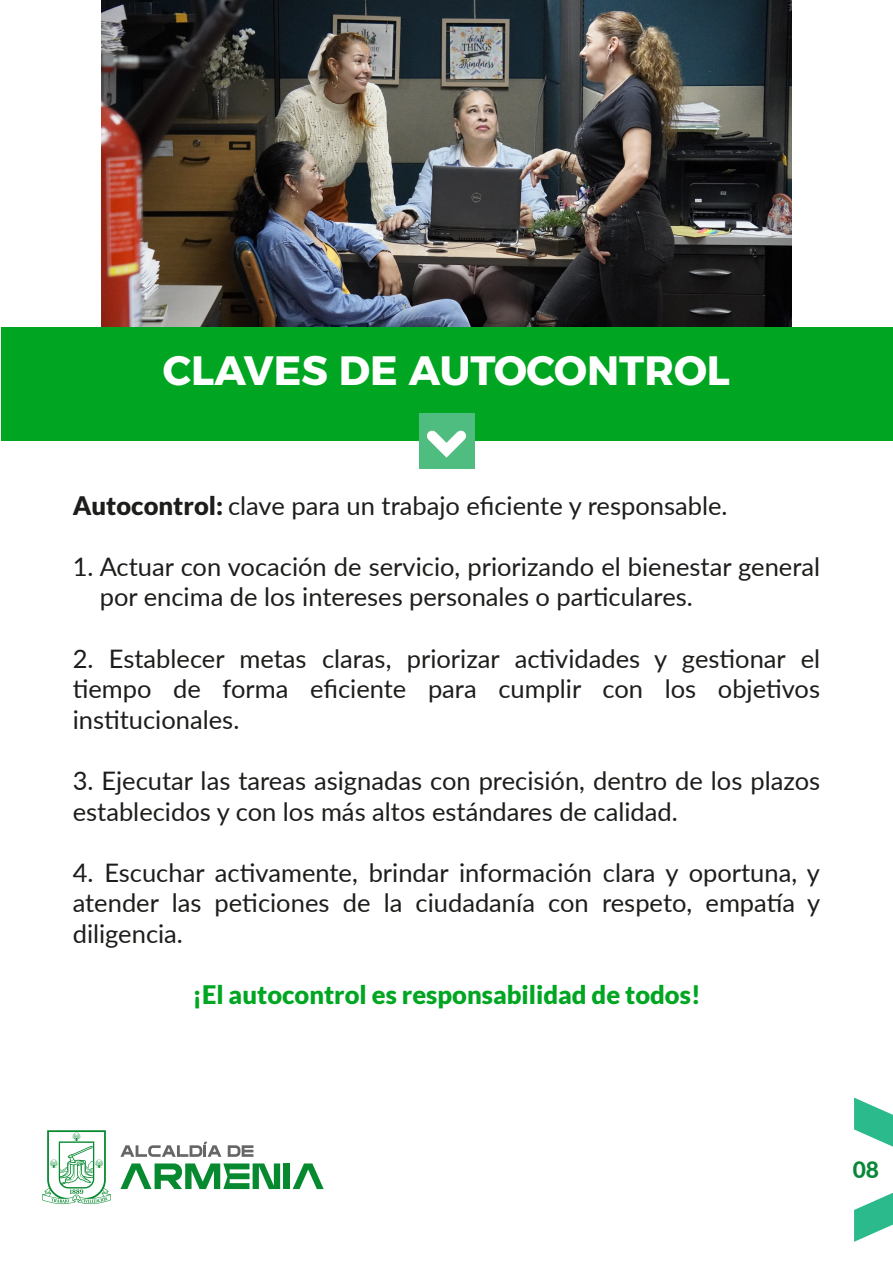
<style>
.page{position:relative;width:893px;height:1263px;background:#fff}
.page>*{position:absolute;margin:0;border:0;box-sizing:border-box;transform-origin:0 0}
.t1{font:700 40.95px "Alexandria";color:#fff}
.t2{font:25.5px/30.6px "Lato";color:#1d1d1b}
.t3{font:900 25.5px "Lato";color:#00a622}
.t4{font:800 22.8px "Lato";color:#078838}
.s1{font-weight:900}
</style>
<div class="page">
<svg style="left:120px;top:1163px;width:160px;height:26px"></svg>
<div style="left:283px;top:1163px;width:7px;height:26px;background:#078930"></div>
<svg style="left:293px;top:1163px;width:31px;height:26px"></svg>
<svg style="left:120px;top:1142px;width:101px;height:15px"></svg>
<svg style="left:228px;top:1145px;width:25px;height:12px"></svg>
<svg style="left:42px;top:1130px;width:69px;height:74px"></svg>
<svg style="left:854px;top:1097px;width:39px;height:145px"></svg>
<div style="left:1px;top:327px;width:892px;height:114px;background:#00a622"></div>
<div style="left:419px;top:414px;width:55px;height:55px;background:#4fbd7f"></div>
<svg style="left:427px;top:421px;width:48px;height:44px"></svg>
<img style="left:101px;top:0;width:690px;height:327px">
<h1 class="t1" style="left:163px;top:346px;width:568px">CLAVES DE AUTOCONTROL</h1>
<p class="t2" style="left:73px;top:489px;width:656px"><span class="s1">Autocontrol:</span> clave para un trabajo eficiente y responsable.</p>
<p class="t2" style="left:100px;top:550px;width:722px;text-indent:-27px">1. Actuar con vocación de servicio, priorizando el bienestar general por encima de los intereses personales o particulares.</p>
<p class="t2" style="left:73px;top:642px;width:749px;text-align:justify">2. Establecer metas claras, priorizar actividades y gestionar el tiempo de forma eficiente para cumplir con los objetivos institucionales.</p>
<p class="t2" style="left:73px;top:764px;width:749px">3. Ejecutar las tareas asignadas con precisión, dentro de los plazos establecidos y con los más altos estándares de calidad.</p>
<p class="t2" style="left:73px;top:856px;width:749px;text-align:justify">4. Escuchar activamente, brindar información clara y oportuna, y atender las peticiones de la ciudadanía con respeto, empatía y diligencia.</p>
<p class="t3" style="left:192px;top:980px;width:510px">¡El autocontrol es responsabilidad de todos!</p>
<p class="t4" style="left:853px;top:1152px;width:28px">08</p>
</div>
